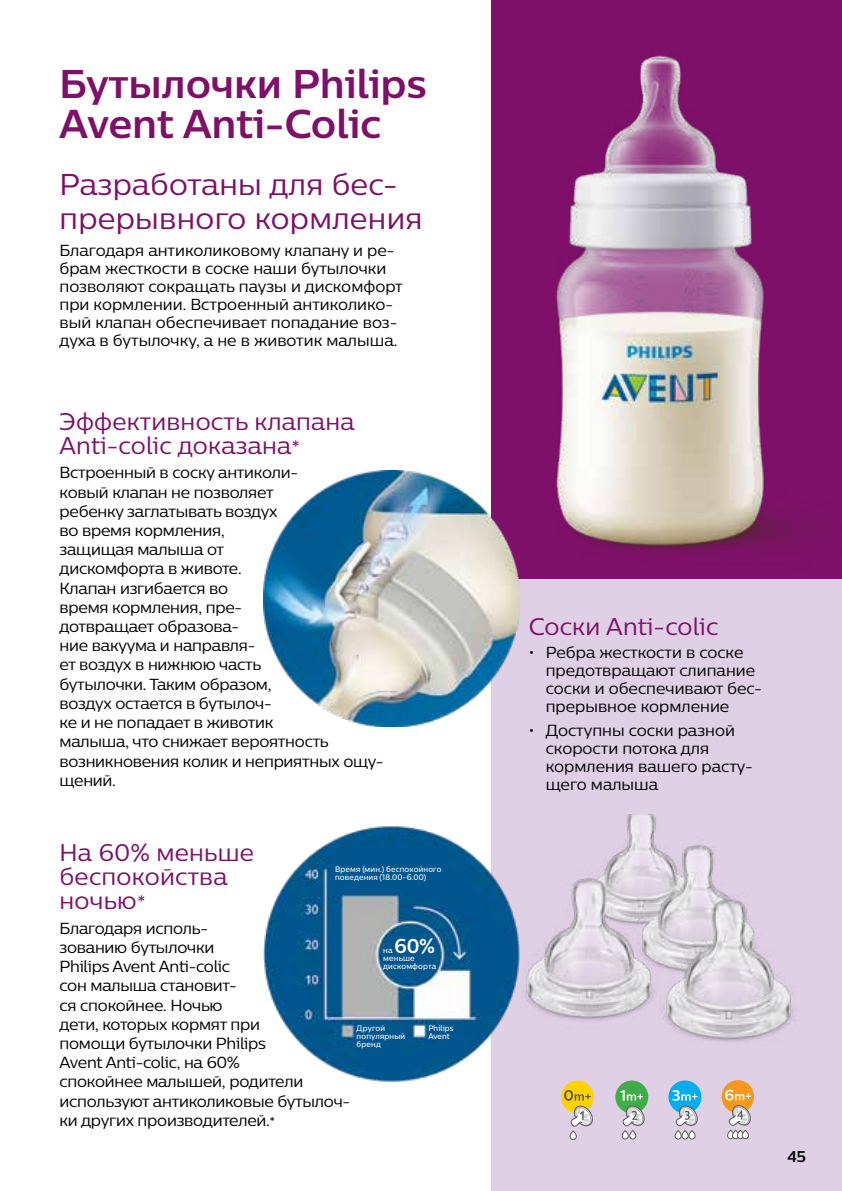
<style>
.page{position:relative;width:842px;height:1191px;background:#fff}
.page>*{position:absolute;margin:0;border:0;box-sizing:border-box;transform-origin:0 0}
.t1{font:700 40px/40px "Centrale Sans";letter-spacing:.01em;color:#7e1069}
.t2{font:30px/34px "Centrale Sans";letter-spacing:.01em;color:#7e1069}
.t3{font:24px/24px "Centrale Sans";letter-spacing:.01em;color:#7e1069}
.t4{font:700 20px "Centrale Sans";color:#fff;scale:.95 1}
.t5{font:16px/19.2px "Centrale Sans";letter-spacing:-.015em;color:#000}
.t6{font:700 15.6px "Centrale Sans";color:#000}
.t7{font:500 8px/8px "Centrale Sans";letter-spacing:.02em;color:#fff;scale:.95 1}
</style>
<div class="page">
<div style="left:492px;top:0;width:350px;height:579px;background:#7e1069"></div>
<img style="left:556px;top:55px;width:242px;height:496px">
<div style="left:492px;top:579px;width:350px;height:612px;background:#e0d0e6"></div>
<img style="left:264px;top:470px;width:255px;height:256px">
<img style="left:264px;top:825px;width:244px;height:256px">
<img style="left:508px;top:815px;width:287px;height:227px">
<div style="left:561px;top:1080px;width:33px;height:33px;background:#ffd200;border-radius:50%"></div>
<svg style="left:570px;top:1131px;width:6px;height:8px"></svg>
<div style="left:570px;top:1130px;width:7px;height:10px;border:1px solid #58595b;border-radius:3px"></div>
<svg style="left:564px;top:1090px;width:30px;height:37px"></svg>
<div style="left:615px;top:1080px;width:33px;height:33px;background:#41ad49;border-radius:50%"></div>
<svg style="left:622px;top:1130px;width:6px;height:9px"></svg>
<div style="left:622px;top:1130px;width:7px;height:9px;border:1px solid #58595b;border-radius:3px"></div>
<div style="left:630px;top:1130px;width:6px;height:9px;background:#fff;border-radius:3px"></div>
<div style="left:629px;top:1130px;width:7px;height:9px;border:1px solid #58595b;border-radius:3px"></div>
<svg style="left:620px;top:1090px;width:25px;height:37px"></svg>
<div style="left:668px;top:1080px;width:33px;height:33px;background:#00aeef;border-radius:50%"></div>
<svg style="left:675px;top:1130px;width:6px;height:9px"></svg>
<div style="left:675px;top:1130px;width:7px;height:9px;border:1px solid #58595b;border-radius:3px"></div>
<div style="left:682px;top:1130px;width:6px;height:9px;background:#fff;border-radius:3px"></div>
<div style="left:682px;top:1130px;width:6px;height:9px;border:1px solid #58595b;border-radius:3px"></div>
<svg style="left:689px;top:1130px;width:6px;height:9px"></svg>
<div style="left:688px;top:1130px;width:7px;height:9px;border:1px solid #58595b;border-radius:3px"></div>
<svg style="left:672px;top:1090px;width:26px;height:37px"></svg>
<div style="left:722px;top:1080px;width:32px;height:33px;background:#f8971d;border-radius:50%"></div>
<div style="left:728px;top:1130px;width:6px;height:8px;background:#fff;border-radius:3px"></div>
<div style="left:727px;top:1130px;width:7px;height:9px;border:1px solid #58595b;border-radius:3px"></div>
<svg style="left:732px;top:1130px;width:7px;height:8px"></svg>
<div style="left:732px;top:1130px;width:7px;height:9px;border:1px solid #58595b;border-radius:3px"></div>
<svg style="left:737px;top:1130px;width:6px;height:8px"></svg>
<div style="left:737px;top:1130px;width:7px;height:9px;border:1px solid #58595b;border-radius:3px"></div>
<div style="left:742px;top:1130px;width:6px;height:8px;background:#fff;border-radius:3px"></div>
<div style="left:742px;top:1130px;width:7px;height:9px;border:1px solid #58595b;border-radius:3px"></div>
<svg style="left:725px;top:1089px;width:26px;height:37px"></svg>
<h1 class="t1" style="left:60px;top:63px;width:369px">Бутылочки Philips<br>Avent Anti-Colic</h1>
<h2 class="t2" style="left:60px;top:167px;width:365px">Разработаны для бес&shy;прерывного кормления</h2>
<p class="t5" style="left:60px;top:241px;width:345px;line-height:18px">Благодаря антиколиковому клапану и ре&shy;брам жесткости в соске наши бутылочки позволяют сокращать паузы и дискомфорт при кормлении. Встроенный антиколико&shy;вый клапан обеспечивает попадание воз&shy;духа в бутылочку, а не в животик малыша.</p>
<h3 class="t3" style="left:60px;top:409px;width:297px">Эффективность клапана<br>Anti-colic доказана*</h3>
<p class="t5" style="left:60px;top:463px;width:325px">Встроенный в соску антиколи-<br>ковый клапан не позволяет<br>ребенку заглатывать воздух<br>во время кормления,<br>защищая малыша от<br>дискомфорта в животе.<br>Клапан изгибается во<br>время кормления, пре-<br>дотвращает образова-<br>ние вакуума и направля-<br>ет воздух в нижнюю часть<br>бутылочки. Таким образом,<br>воздух остается в бутылоч-<br>ке и не попадает в животик<br>малыша, что снижает вероятность возникновения колик и неприятных ощу&shy;щений.</p>
<h3 class="t3" style="left:60px;top:840px;width:196px">На 60% меньше беспокойства ночью*</h3>
<p class="t5" style="left:60px;top:918px;width:292px">Благодаря исполь-<br>зованию бутылочки<br>Philips Avent Anti-colic<br>сон малыша становит-<br>ся спокойнее. Ночью<br>дети, которых кормят при<br>помощи бутылочки Philips<br>Avent Anti-colic, на 60%<br>спокойнее малышей, родители используют антиколиковые бутылоч&shy;ки других производителей.*</p>
<p class="t7" style="left:335px;top:864px;width:114px">Время (мин.) беспокойного поведения (18.00-6.00)</p>
<p class="t7" style="left:383px;top:945px;width:11px">на</p>
<p class="t4" style="left:394px;top:933px;width:44px">60%</p>
<p class="t7" style="left:383px;top:953px;width:57px">меньше дискомфорта</p>
<p class="t7" style="left:357px;top:1023px;width:53px">Другой популярный бренд</p>
<p class="t7" style="left:428px;top:1023px;width:28px">Philips<br>Avent</p>
<h3 class="t3" style="left:529px;top:614px;width:191px">Соски Anti-colic</h3>
<p class="t5" style="left:546px;top:643px;width:217px;line-height:18px;text-indent:-17px">• Ребра жесткости в соске предотвращают слипание соски и обеспечивают бес&shy;прерывное кормление</p>
<p class="t5" style="left:546px;top:721px;width:209px;line-height:18px;text-indent:-17px">• Доступны соски разной скорости потока для кормления вашего расту&shy;щего малыша</p>
<p class="t6" style="left:787px;top:1146px;width:20px">45</p>
</div>
